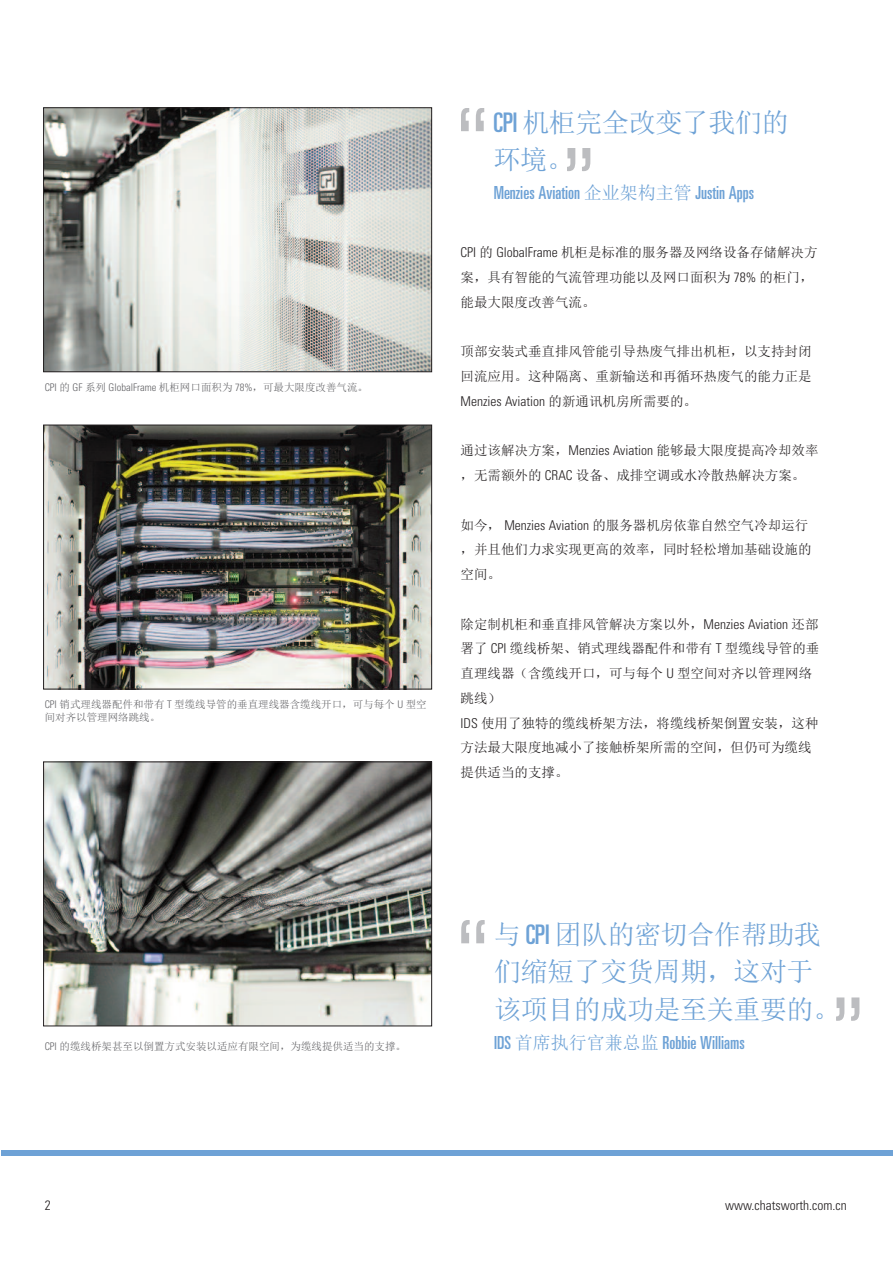
<style>
.page{position:relative;width:893px;height:1263px;background:#fff}
.page>*{position:absolute;margin:0;border:0;box-sizing:border-box;transform-origin:0 0}
.t1{font:27px/37.5px "Sim Sun";letter-spacing:-.015em;color:#6ea2d6}
.t2{font:ultra-condensed 18px "Univers LT Std";color:#6ea2d6}
.t3{font:13.5px/24.8px "Sim Sun";color:#231f20}
.t4{font:300 condensed 13.5px "Univers LT Std";color:#231f20}
.t5{font:10.5px/13.5px "Sim Sun";color:#636366}
.s1{font-family:"Univers LT Std";font-weight:300;font-stretch:condensed}
.s2{font-family:"Univers LT Std";font-stretch:ultra-condensed}
.s3{font-family:"Sim Sun";font-stretch:normal}
.s4{font-family:"Sim Sun";font-weight:400;font-stretch:normal}
</style>
<div class="page">
<div style="left:1px;top:1150px;width:892px;height:5px;background:#6ea2d6"></div>
<svg style="left:461px;top:108px;width:23px;height:23px"></svg>
<svg style="left:567px;top:148px;width:23px;height:23px"></svg>
<svg style="left:461px;top:920px;width:24px;height:23px"></svg>
<svg style="left:836px;top:997px;width:23px;height:24px"></svg>
<img style="left:45px;top:427px;width:385px;height:260px">
<div style="left:43px;top:425px;width:389px;height:264px;border:1px solid #231f20"></div>
<img style="left:45px;top:763px;width:385px;height:261px">
<div style="left:43px;top:761px;width:389px;height:265px;border:1px solid #231f20"></div>
<img style="left:45px;top:109px;width:385px;height:261px">
<div style="left:43px;top:107px;width:389px;height:265px;border:1px solid #231f20"></div>
<p class="t5" style="left:45px;top:380px;width:325px"><span class="s1">CPI</span> 的 <span class="s1">GF</span> 系列 <span class="s1">GlobalFrame</span> 机柜网口面积为 <span class="s1">78%</span>，可最大限度改善气流。</p>
<p class="t5" style="left:45px;top:697px;width:384px"><span class="s1">CPI</span> 销式理线器配件和带有 <span class="s1">T</span> 型缆线导管的垂直理线器含缆线开口，可与每个 <span class="s1">U</span> 型空间对齐以管理网络跳线。</p>
<h1 class="t1" style="left:493px;top:103px;width:297px"><span class="s2">CPI</span> 机柜完全改变了我们的环境。</h1>
<h2 class="t2" style="left:494px;top:186px;width:262px">Menzies Aviation <span class="s3">企业架构主管</span> Justin Apps</h2>
<p class="t3" style="left:460px;top:240px;width:359px"><span class="s1">CPI</span> 的 <span class="s1">GlobalFrame</span> 机柜是标准的服务器及网络设备存储解决方案，具有智能的气流管理功能以及网口面积为 <span class="s1">78%</span> 的柜门，能最大限度改善气流。</p>
<p class="t3" style="left:460px;top:339px;width:353px">顶部安装式垂直排风管能引导热废气排出机柜，以支持封闭回流应用。这种隔离、重新输送和再循环热废气的能力正是</p>
<p class="t4" style="left:460px;top:396px;width:238px">Menzies Aviation <span class="s4">的新通讯机房所需要的。</span></p>
<p class="t3" style="left:460px;top:438px;width:360px">通过该解决方案，<span class="s1">Menzies Aviation</span> 能够最大限度提高冷却效率，无需额外的 <span class="s1">CRAC</span> 设备、成排空调或水冷散热解决方案。</p>
<p class="t3" style="left:460px;top:512px;width:352px">如今， <span class="s1">Menzies Aviation</span> 的服务器机房依靠自然空气冷却运行，并且他们力求实现更高的效率，同时轻松增加基础设施的空间。</p>
<p class="t3" style="left:460px;top:611px;width:360px">除定制机柜和垂直排风管解决方案以外，<span class="s1">Menzies Aviation</span> 还部署了 <span class="s1">CPI</span> 缆线桥架、销式理线器配件和带有 <span class="s1">T</span> 型缆线导管的垂直理线器（含缆线开口，可与每个 <span class="s1">U</span> 型空间对齐以管理网络跳线）<br><span class="s1">IDS</span> 使用了独特的缆线桥架方法，将缆线桥架倒置安装，这种方法最大限度地减小了接触桥架所需的空间，但仍可为缆线提供适当的支撑。</p>
<p class="t5" style="left:45px;top:1039px;width:363px"><span class="s1">CPI</span> 的缆线桥架甚至以倒置方式安装以适应有限空间，为缆线提供适当的支撑。</p>
<h1 class="t1" style="left:494px;top:915px;width:348px">与 <span class="s2">CPI</span> 团队的密切合作帮助我们缩短了交货周期，这对于该项目的成功是至关重要的。</h1>
<h2 class="t2" style="left:494px;top:1036px;width:252px">IDS <span class="s3">首席执行官兼总监</span> Robbie Williams</h2>
<p class="t4" style="left:45px;top:1200px;width:7px">2</p>
<p class="t4" style="left:725px;top:1200px;width:123px">www.chatsworth.com.cn</p>
</div>
